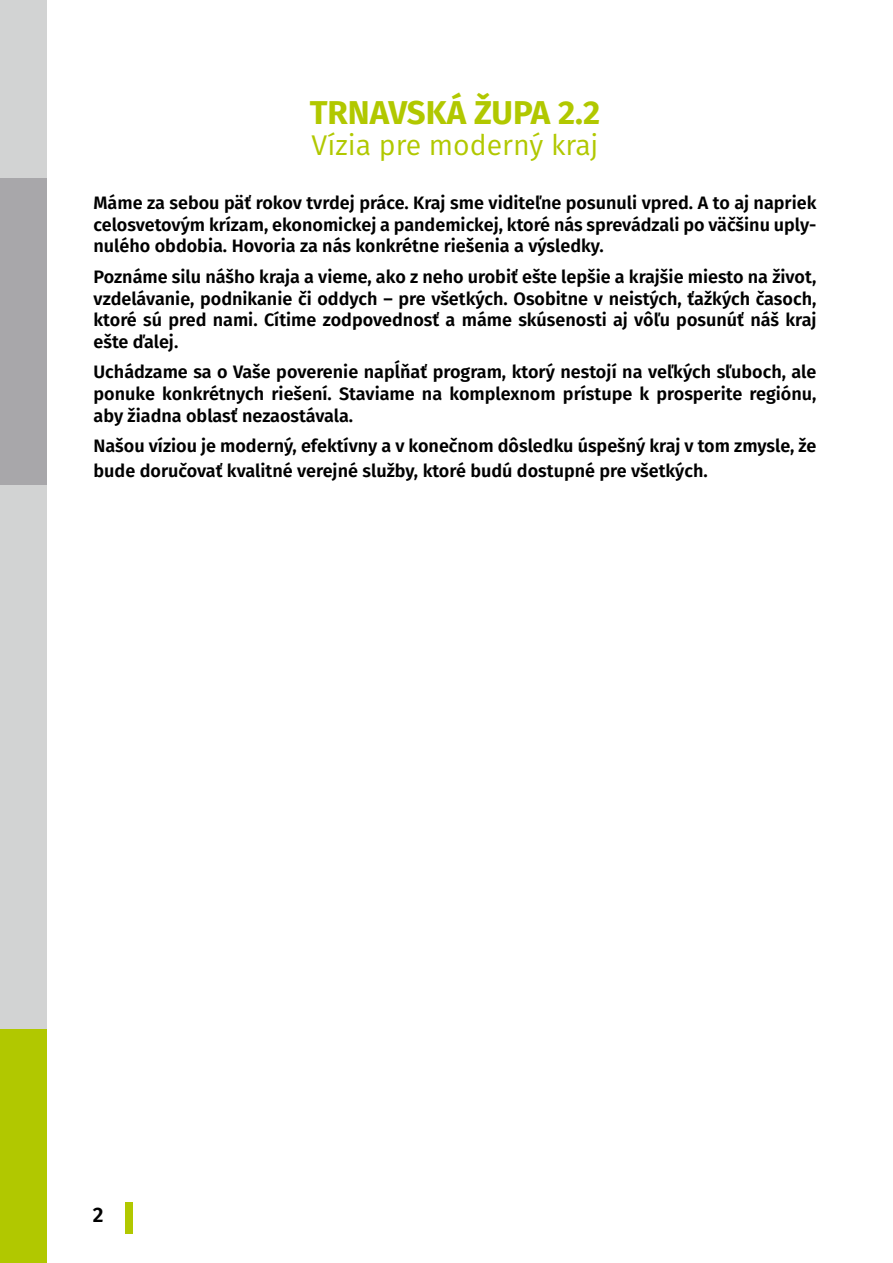
<style>
.page{position:relative;width:893px;height:1263px;background:#fff}
.page>*{position:absolute;margin:0;border:0;box-sizing:border-box;transform-origin:0 0}
.t1{font:700 33px "Fira Sans";color:#b1c800}
.t2{font:28.5px "Fira Sans";color:#b1c800}
.t3{font:600 21px "Fira Sans";color:#000}
.t4{font:600 18px/21.6px "Fira Sans";color:#000;text-align:justify}
</style>
<div class="page">
<div style="left:125px;top:1202px;width:8px;height:32px;background:#b1c800"></div>
<div style="left:0;top:1029px;width:47px;height:234px;background:#b1c800"></div>
<div style="left:0;top:0;width:47px;height:1029px;background:#d2d3d3"></div>
<div style="left:0;top:179px;width:47px;height:306px;background:#a8a7aa"></div>
<h1 class="t1" style="left:310px;top:85px;width:292px">TRNAVSKÁ ŽUPA 2.2</h1>
<h2 class="t2" style="left:311px;top:124px;width:289px">Vízia pre moderný kraj</h2>
<p class="t4" style="left:94px;top:191px;width:724px">Máme za sebou päť rokov tvrdej práce. Kraj sme viditeľne posunuli vpred. A to aj napriek celosvetovým krízam, ekonomickej a pandemickej, ktoré nás sprevádzali po väčšinu uply&shy;nulého obdobia. Hovoria za nás konkrétne riešenia a výsledky.</p>
<p class="t4" style="left:94px;top:265px;width:724px">Poznáme silu nášho kraja a vieme, ako z neho urobiť ešte lepšie a krajšie miesto na život, vzdelávanie, podnikanie či oddych – pre všetkých. Osobitne v neistých, ťažkých časoch, ktoré sú pred nami. Cítime zodpovednosť a máme skúsenosti aj vôľu posunúť náš kraj ešte ďalej.</p>
<p class="t4" style="left:94px;top:360px;width:724px">Uchádzame sa o Vaše poverenie napĺňať program, ktorý nestojí na veľkých sľuboch, ale ponuke konkrétnych riešení. Staviame na komplexnom prístupe k prosperite regiónu, aby žiadna oblasť nezaostávala.</p>
<p class="t4" style="left:94px;top:432px;width:724px;line-height:25.2px">Našou víziou je moderný, efektívny a v konečnom dôsledku úspešný kraj v tom zmysle, že bude doručovať kvalitné verejné služby, ktoré budú dostupné pre všetkých.</p>
<p class="t3" style="left:93px;top:1197px;width:12px">2</p>
</div>
